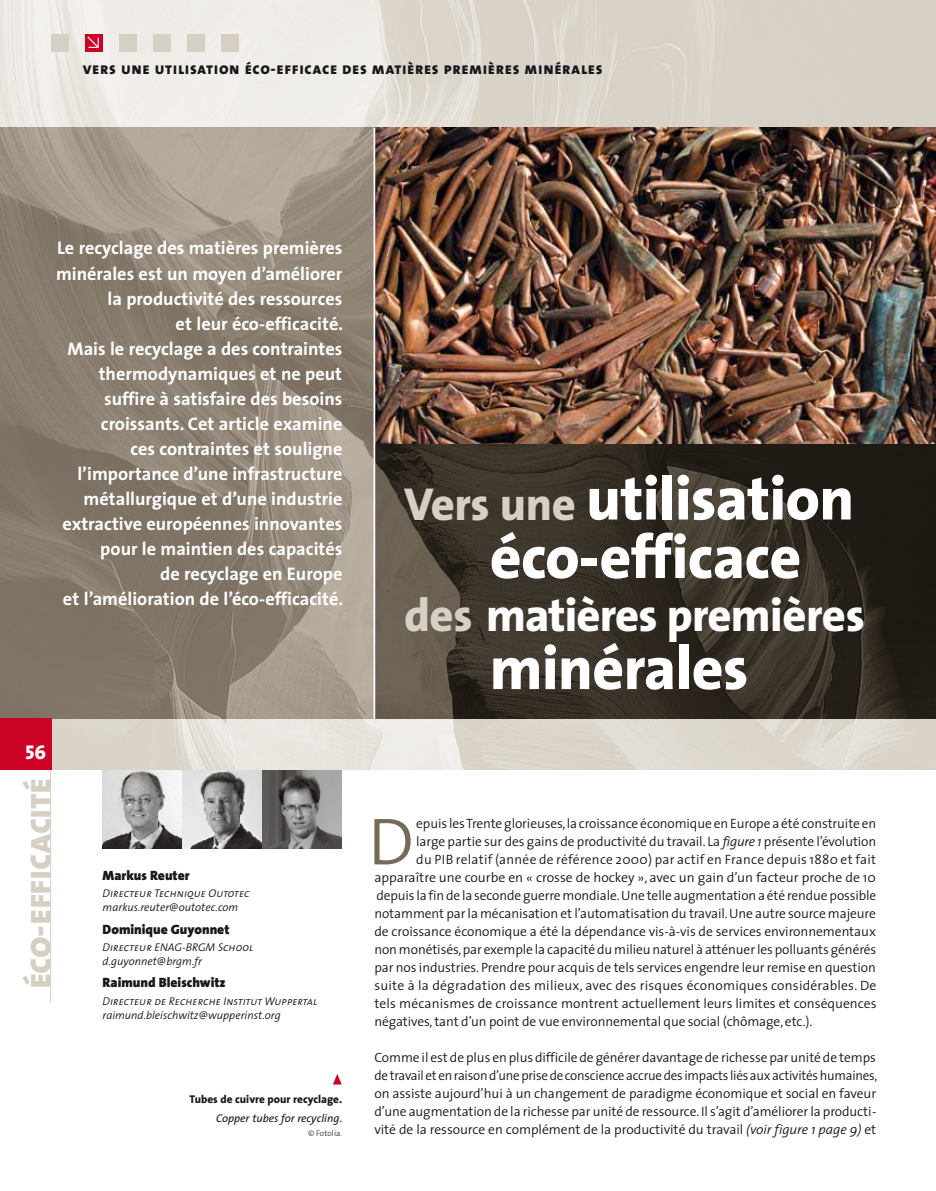
<style>
.page{position:relative;width:936px;height:1191px;background:#fff}
.page>*{position:absolute;margin:0;border:0;box-sizing:border-box;transform-origin:0 0}
.t1{font:300 66.9px "The Sans";color:#766b5b}
.t2{font:800 61.5px/58.5px "The Sans";letter-spacing:-.01em;color:#fff;text-align:center}
.t3{font:800 46.5px "The Sans";letter-spacing:-.02em;color:#fff}
.t4{font:37.2px "The Sans Extra Bold Caps";letter-spacing:-.015em;color:#d6cfc4;scale:.95 1}
.t5{font:19.95px "The Sans Extra Bold Caps";color:#fff}
.t6{font:700 18.3px/25px "The Sans";color:#fff;text-align:right}
.t7{font:16.5px "The Sans Extra Bold Caps";letter-spacing:.04em;color:#1a171c;scale:.95 1}
.t8{font:300 13.5px/18px "The Sans";letter-spacing:-.005em;color:#1a171c;text-align:justify}
.t9{font:300 13.5px "The Sans";letter-spacing:.015em;color:#1a171c}
.t10{font:300 13.5px "The Sans";letter-spacing:.02em;color:#1a171c}
.t11{font:900 13.5px "The Sans";color:#1a171c}
.t12{font:italic 11.25px "The Sans Semi Light Caps";color:#1a171c}
.t13{font:italic 300 11.25px "The Sans";color:#1a171c}
.t14{font:800 11.25px "The Sans";color:#1a171c}
.t15{font:italic 11.25px "The Sans";color:#1a171c}
.t16{font:300 8.25px "The Sans";color:#1a171c}
.s1{font-size:46.5px;color:#d6cfc4}
.s2{color:#d6cfc4}
.s3{font-style:italic}
</style>
<div class="page">
<img style="left:103px;top:770px;width:79px;height:79px">
<img style="left:182px;top:770px;width:80px;height:79px">
<svg style="left:262px;top:770px;width:80px;height:79px;background:#777574"></svg>
<hr style="left:50px;top:711px;width:1px;height:292px;background:#d6cfc4">
<img style="left:0;top:0;width:935px;height:770px">
<img style="left:0;top:128px;width:373px;height:591px">
<img style="left:375px;top:444px;width:560px;height:275px">
<div style="left:119px;top:34px;width:17px;height:17px;background:#d6cfc4"></div>
<div style="left:51px;top:34px;width:17px;height:17px;background:#d6cfc4"></div>
<svg style="left:83px;top:32px;width:21px;height:21px"></svg>
<div style="left:153px;top:34px;width:17px;height:17px;background:#d6cfc4"></div>
<div style="left:187px;top:34px;width:17px;height:17px;background:#d6cfc4"></div>
<div style="left:221px;top:34px;width:17px;height:17px;background:#d6cfc4"></div>
<div style="left:0;top:719px;width:51px;height:51px;background:#cc0327"></div>
<img style="left:375px;top:128px;width:560px;height:316px">
<svg style="left:333px;top:1074px;width:9px;height:10px"></svg>
<hr style="left:373px;top:128px;width:2px;height:591px;background:#fff">
<p class="t7" style="left:83px;top:55px;width:548px">vers une utilisation éco-efficace des matières premières minérales</p>
<p class="t6" style="left:56px;top:235px;width:288px">Le recyclage des matières premières minérales est un moyen d’améliorer la productivité des ressources<br>et leur éco-efficacité.<br>Mais le recyclage a des contraintes thermodynamiques et ne peut suffire à satisfaire des besoins croissants. Cet article examine<br>ces contraintes et souligne l’importance d’une infrastructure métallurgique et d’une industrie extractive européennes innovantes pour le maintien des capacités<br>de recyclage en Europe<br>et l’amélioration de l’éco-efficacité.</p>
<h3 class="t5" style="left:25px;top:735px;width:22px">56</h3>
<h3 class="t4" style="left:7px;top:989px;width:224px;rotate:-90deg">éco-efficacité</h3>
<p class="t11" style="left:103px;top:863px;width:88px">Markus Reuter</p>
<p class="t12" style="left:103px;top:884px;width:148px">Directeur Technique Outotec</p>
<p class="t13" style="left:103px;top:897px;width:137px">markus.reuter@outotec.com</p>
<p class="t11" style="left:103px;top:917px;width:128px">Dominique Guyonnet</p>
<p class="t12" style="left:103px;top:938px;width:152px">Directeur ENAG-BRGM School</p>
<p class="t13" style="left:103px;top:951px;width:101px">d.guyonnet@brgm.fr</p>
<p class="t11" style="left:103px;top:971px;width:124px">Raimund Bleischwitz</p>
<p class="t12" style="left:103px;top:992px;width:216px">Directeur de Recherche Institut Wuppertal</p>
<p class="t13" style="left:103px;top:1005px;width:180px">raimund.bleischwitz@wupperinst.org</p>
<p class="t14" style="left:189px;top:1089px;width:154px">Tubes de cuivre pour recyclage.</p>
<p class="t15" style="left:216px;top:1108px;width:128px">Copper tubes for recycling.</p>
<p class="t16" style="left:308px;top:1126px;width:35px">© Fotolia.</p>
<h2 class="t2" style="left:404px;top:468px;width:451px"><span class="s1">Vers une</span> utilisation éco-efficace</h2>
<h3 class="t3" style="left:404px;top:575px;width:462px"><span class="s2">des</span> matières premières</h3>
<h2 class="t2" style="left:489px;top:637px;width:260px">minérales</h2>
<h1 class="t1" style="left:368px;top:786px;width:47px">D</h1>
<p class="t8" style="left:416px;top:814px;width:461px">epuis les Trente glorieuses, la croissance économique en Europe a été construite en</p>
<p class="t8" style="left:416px;top:832px;width:461px">large partie sur des gains de productivité du travail. La <span class="s3">figure 1</span> présente l’évolution</p>
<p class="t10" style="left:416px;top:848px;width:461px">du PIB relatif (année de référence 2000) par actif en France depuis 1880 et fait</p>
<p class="t8" style="left:374px;top:868px;width:503px">apparaître une courbe en « crosse de hockey », avec un gain d’un facteur proche de 10</p>
<p class="t8" style="left:376px;top:886px;width:501px">depuis la fin de la seconde guerre mondiale. Une telle augmentation a été rendue possible</p>
<p class="t8" style="left:374px;top:904px;width:503px">notamment par la mécanisation et l’automatisation du travail. Une autre source majeure</p>
<p class="t8" style="left:374px;top:922px;width:503px">de croissance économique a été la dépendance vis-à-vis de services environnementaux</p>
<p class="t8" style="left:374px;top:940px;width:503px">non monétisés, par exemple la capacité du milieu naturel à atténuer les polluants générés</p>
<p class="t8" style="left:374px;top:958px;width:503px">par nos industries. Prendre pour acquis de tels services engendre leur remise en question</p>
<p class="t9" style="left:374px;top:974px;width:503px">suite à la dégradation des milieux, avec des risques économiques considérables. De</p>
<p class="t8" style="left:374px;top:994px;width:503px">tels mécanismes de croissance montrent actuellement leurs limites et conséquences</p>
<p class="t8" style="left:374px;top:1012px;width:439px">négatives, tant d’un point de vue environnemental que social (chômage, etc.).</p>
<p class="t8" style="left:374px;top:1048px;width:504px">Comme il est de plus en plus difficile de générer davantage de richesse par unité de temps de travail et en raison d’une prise de conscience accrue des impacts liés aux activités humaines, on assiste aujourd’hui à un changement de paradigme économique et social en faveur d’une augmentation de la richesse par unité de ressource. Il s’agit d’améliorer la producti&shy;vité de la ressource en complément de la productivité du travail <span class="s3">(voir figure 1 page 9)</span> et</p>
</div>
